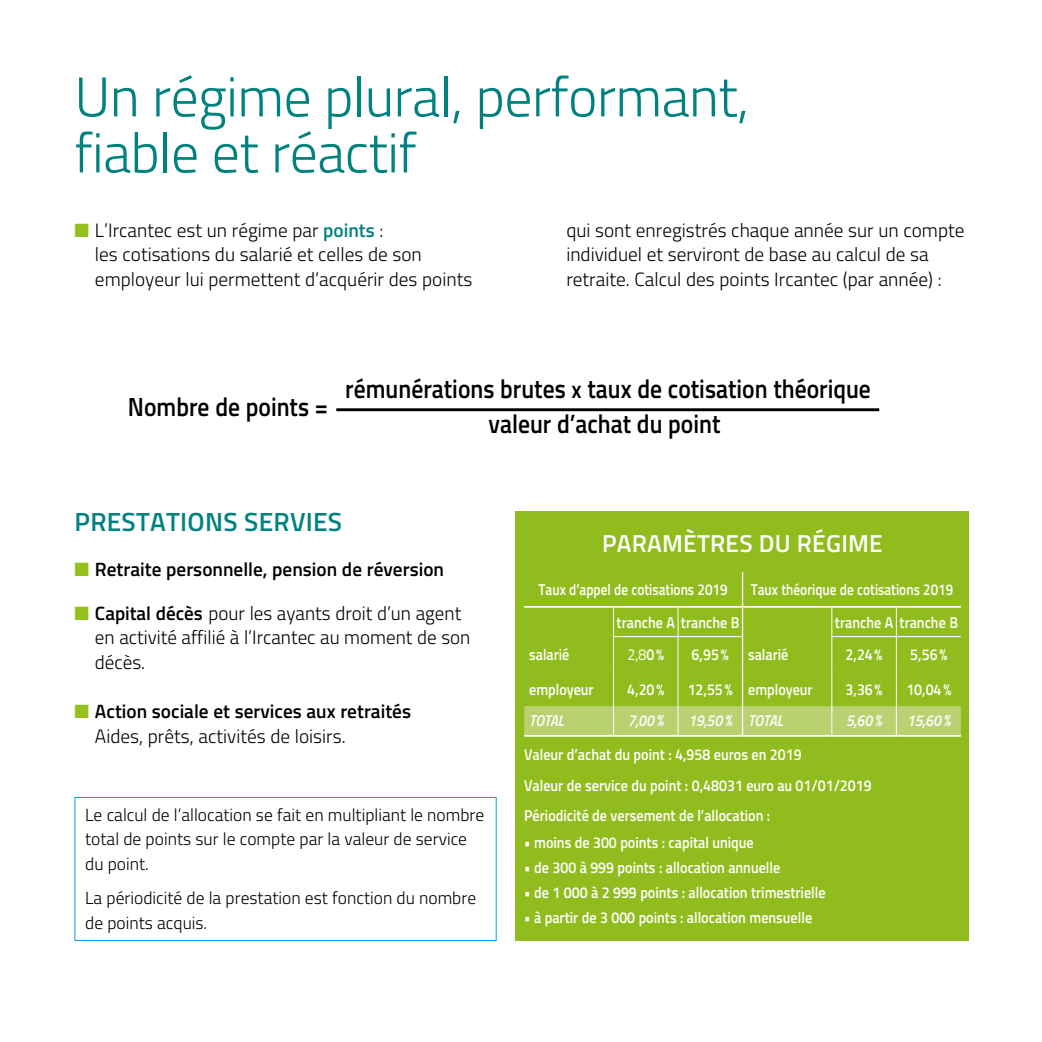
<style>
.page{position:relative;width:1042px;height:1042px;background:#fff}
.page>*{position:absolute;margin:0;border:0;box-sizing:border-box;transform-origin:0 0}
.t1{font:300 56px/56px "Titillium";letter-spacing:-.01em;color:#00827f}
.t2{font:600 26.25px/35px "Titillium";color:#000;text-align:center;scale:.9 1}
.t3{font:600 26.25px "Titillium";letter-spacing:.01em;color:#00827f}
.t4{font:600 24.5px "Titillium";letter-spacing:.01em;color:#fff}
.t5{font:300 19.25px/24.5px "Titillium";color:#000}
.t6{font:600 19.25px/24.5px "Titillium";color:#000}
.t7{font:300 17.5px/24.5px "Titillium";color:#000}
.t8{font:600 15.75px/31.8px "Titillium";color:#fff;scale:.9 1}
.t9{font:600 15.75px "Titillium";color:#fff;scale:.85 1}
.t10{font:italic 600 15.75px "Titillium";color:#fff;scale:.9 1}
.t11{font:15.75px "Titillium";color:#fff;scale:.9 1}
.s1{color:#95c11f}
.s2{font-weight:600;color:#00827f}
.s3{font-size:24.5px}
.s4{font-weight:600}
.s5{font-weight:300}
</style>
<div class="page">
<hr style="left:336px;top:408px;width:543px;height:3px;background:#000">
<div style="left:74px;top:797px;width:423px;height:144px;border:1px solid #009fe3"></div>
<div style="left:515px;top:511px;width:453px;height:429px;background:#91bc1e"></div>
<hr style="left:524px;top:606px;width:89px;height:2px;background:#fff">
<hr style="left:742px;top:606px;width:90px;height:2px;background:#fff">
<hr style="left:832px;top:606px;width:64px;height:2px;background:#fff">
<hr style="left:896px;top:606px;width:65px;height:2px;background:#fff">
<svg style="left:831px;top:608px;width:1px;height:28px"></svg>
<svg style="left:896px;top:608px;width:1px;height:28px"></svg>
<hr style="left:831px;top:637px;width:1px;height:34px;background:#fff">
<hr style="left:896px;top:637px;width:1px;height:34px;background:#fff">
<hr style="left:831px;top:671px;width:1px;height:35px;background:#fff">
<hr style="left:896px;top:671px;width:1px;height:35px;background:#fff">
<hr style="left:831px;top:636px;width:65px;height:1px;background:#fff">
<hr style="left:896px;top:636px;width:65px;height:1px;background:#fff">
<hr style="left:524px;top:735px;width:89px;height:2px;background:#fff">
<hr style="left:613px;top:735px;width:65px;height:2px;background:#fff">
<hr style="left:678px;top:735px;width:64px;height:2px;background:#fff">
<hr style="left:742px;top:735px;width:90px;height:2px;background:#fff">
<hr style="left:832px;top:735px;width:64px;height:2px;background:#fff">
<hr style="left:896px;top:735px;width:65px;height:2px;background:#fff">
<hr style="left:742px;top:572px;width:1px;height:34px;background:#fff">
<div style="left:524px;top:706px;width:437px;height:30px;background:#b9d171"></div>
<hr style="left:613px;top:606px;width:65px;height:2px;background:#fff">
<hr style="left:678px;top:606px;width:64px;height:2px;background:#fff">
<svg style="left:613px;top:608px;width:1px;height:28px"></svg>
<svg style="left:677px;top:608px;width:1px;height:28px"></svg>
<hr style="left:613px;top:637px;width:1px;height:34px;background:#fff">
<hr style="left:677px;top:637px;width:1px;height:34px;background:#fff">
<hr style="left:613px;top:671px;width:1px;height:35px;background:#fff">
<hr style="left:677px;top:671px;width:1px;height:35px;background:#fff">
<svg style="left:742px;top:608px;width:1px;height:28px"></svg>
<hr style="left:742px;top:636px;width:1px;height:35px;background:#fff">
<hr style="left:742px;top:671px;width:1px;height:35px;background:#fff">
<hr style="left:613px;top:636px;width:65px;height:1px;background:#fff">
<hr style="left:678px;top:636px;width:64px;height:1px;background:#fff">
<h1 class="t1" style="left:74px;top:66px;width:676px">Un régime plural, performant, fiable et réactif</h1>
<p class="t5" style="left:95px;top:217px;width:379px;text-indent:-21px"><span class="s1">■</span> L’Ircantec est un régime par <span class="s2">points</span> :<br>les cotisations du salarié et celles de son employeur lui permettent d’acquérir des points</p>
<p class="t5" style="left:566px;top:217px;width:400px">qui sont enregistrés chaque année sur un compte individuel et serviront de base au calcul de sa retraite. Calcul des points Ircantec (par année) :</p>
<h2 class="t2" style="left:128px;top:387px;width:224px">Nombre de points =</h2>
<h2 class="t2" style="left:345px;top:370px;width:585px">rémunérations brutes <span class="s3">x</span> taux de cotisation théorique valeur d’achat du point</h2>
<h2 class="t3" style="left:75px;top:502px;width:269px">PRESTATIONS SERVIES</h2>
<p class="t6" style="left:74px;top:555px;width:371px"><span class="s1">■</span> Retraite personnelle, pension de réversion</p>
<p class="t5" style="left:95px;top:600px;width:377px;text-indent:-21px"><span class="s1">■</span> <span class="s4">Capital décès</span> pour les ayants droit d’un agent en activité affilié à l’Ircantec au moment de son décès.</p>
<p class="t6" style="left:95px;top:698px;width:318px;text-indent:-21px"><span class="s1">■</span> Action sociale et services aux retraités<br><span class="s5">Aides, prêts, activités de loisirs.</span></p>
<p class="t7" style="left:85px;top:801px;width:401px">Le calcul de l’allocation se fait en multipliant le nombre total de points sur le compte par la valeur de service du point.</p>
<p class="t7" style="left:85px;top:885px;width:392px">La périodicité de la prestation est fonction du nombre de points acquis.</p>
<h3 class="t4" style="left:602px;top:524px;width:282px">PARAMÈTRES DU RÉGIME</h3>
<p class="t9" style="left:538px;top:577px;width:224px">Taux d’appel de cotisations 2019</p>
<p class="t9" style="left:751px;top:577px;width:240px">Taux théorique de cotisations 2019</p>
<p class="t8" style="left:616px;top:605px;width:138px">tranche A tranche B</p>
<p class="t8" style="left:835px;top:605px;width:138px">tranche A tranche B</p>
<p class="t8" style="left:529px;top:637px;width:46px">salarié</p>
<p class="t11" style="left:627px;top:643px;width:42px">2,8<span class="s4">0%</span></p>
<p class="t8" style="left:691px;top:637px;width:109px">6,95% salarié</p>
<p class="t8" style="left:845px;top:638px;width:43px">2,24%</p>
<p class="t8" style="left:910px;top:638px;width:43px">5,56%</p>
<p class="t8" style="left:529px;top:672px;width:73px">employeur</p>
<p class="t8" style="left:627px;top:672px;width:43px">4,20%</p>
<p class="t8" style="left:688px;top:672px;width:140px">12,55% employeur</p>
<p class="t8" style="left:845px;top:672px;width:43px">3,36%</p>
<p class="t8" style="left:906px;top:672px;width:51px">10,04%</p>
<p class="t10" style="left:529px;top:709px;width:40px">TOTAL</p>
<p class="t10" style="left:628px;top:709px;width:42px">7,00%</p>
<p class="t10" style="left:688px;top:709px;width:107px">19,50% TOTAL</p>
<p class="t10" style="left:846px;top:709px;width:42px">5,60%</p>
<p class="t10" style="left:907px;top:709px;width:50px">15,60%</p>
<p class="t8" style="left:524px;top:737px;width:388px">Valeur d’achat du point : 4,958 euros en 2019<br>Valeur de service du point : 0,48031 euro au 01/01/2019</p>
<p class="t8" style="left:524px;top:799px;width:275px">Périodicité de versement de l’allocation :</p>
<p class="t8" style="left:524px;top:826px;width:256px">• moins de 300 points : capital unique</p>
<p class="t8" style="left:524px;top:851px;width:286px">• de 300 à 999 points : allocation annuelle</p>
<p class="t8" style="left:524px;top:876px;width:336px">• de 1 000 à 2 999 points : allocation trimestrielle</p>
<p class="t8" style="left:524px;top:900px;width:321px">• à partir de 3 000 points : allocation mensuelle</p>
</div>
